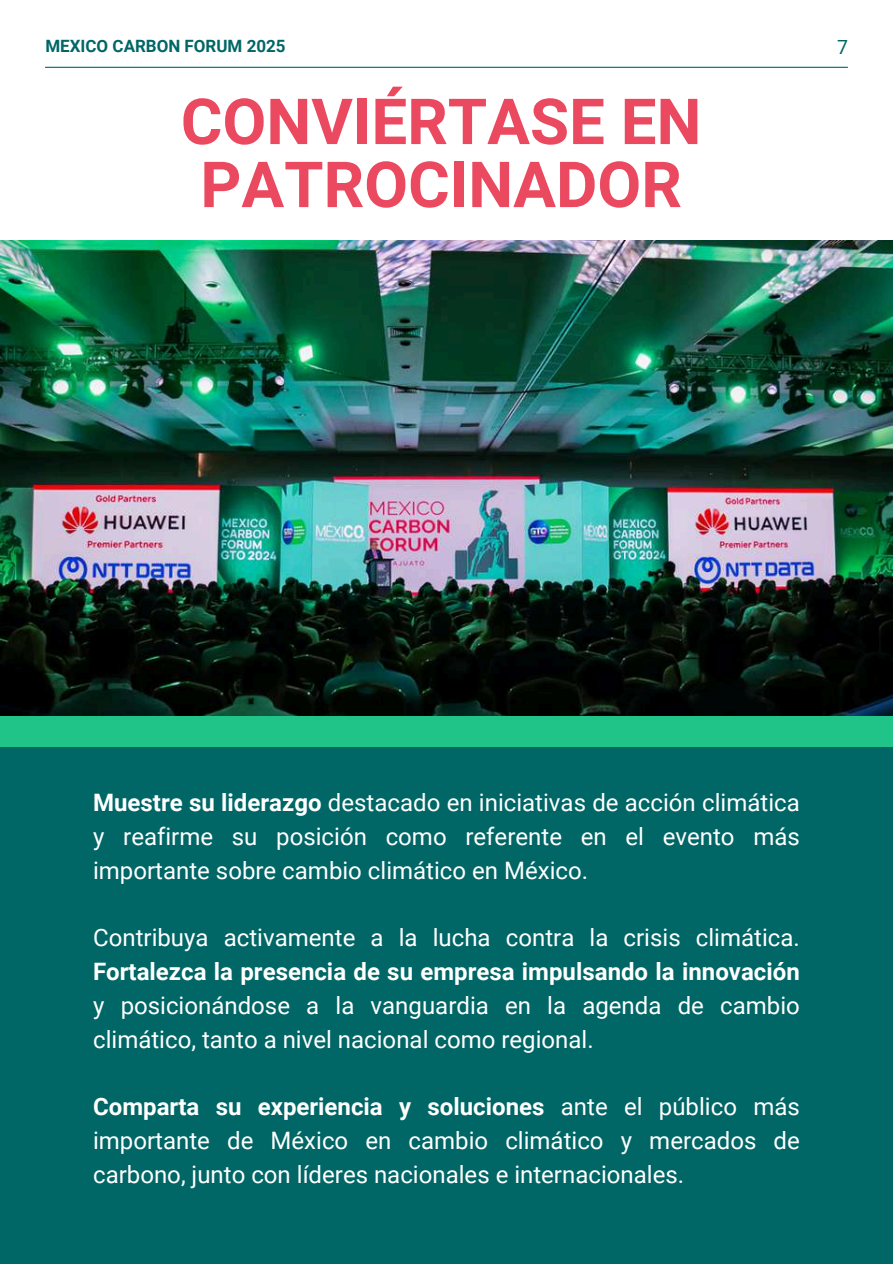
<style>
.page{position:relative;width:893px;height:1264px;background:#fff}
.page>*{position:absolute;margin:0;border:0;box-sizing:border-box;transform-origin:0 0}
.t1{font:700 63.6px/63px "Roboto";color:#ea4960;text-align:center}
.t2{font:24px/33.8px "Roboto";color:#fff;text-align:justify}
.t3{font:700 24px "Roboto";color:#fff}
.t4{font:19.5px "Roboto";color:#066}
.t5{font:700 16.95px "Roboto";color:#066}
.s1{font-weight:700}
</style>
<div class="page">
<img style="left:0;top:240px;width:892px;height:475px">
<div style="left:0;top:746px;width:892px;height:517px;background:#066"></div>
<div style="left:0;top:715px;width:892px;height:31px;background:#20c489"></div>
<hr style="left:45px;top:67px;width:802px;height:1px;background:#066">
<p class="t5" style="left:45px;top:36px;width:241px">MEXICO CARBON FORUM 2025</p>
<p class="t4" style="left:836px;top:36px;width:12px">7</p>
<h1 class="t1" style="left:181px;top:91px;width:522px">CONVIÉRTASE EN<br>PATROCINADOR</h1>
<p class="t2" style="left:93px;top:786px;width:708px"><span class="s1">Muestre su liderazgo</span> destacado en iniciativas de acción climática y reafirme su posición como referente en el evento más importante sobre cambio climático en México.</p>
<p class="t2" style="left:93px;top:921px;width:708px">Contribuya activamente a la lucha contra la crisis climática.</p>
<p class="t3" style="left:93px;top:958px;width:708px">Fortalezca la presencia de su empresa impulsando la innovación</p>
<p class="t2" style="left:93px;top:988px;width:708px">y posicionándose a la vanguardia en la agenda de cambio climático, tanto a nivel nacional como regional.</p>
<p class="t2" style="left:93px;top:1090px;width:708px"><span class="s1">Comparta su experiencia y soluciones</span> ante el público más importante de México en cambio climático y mercados de carbono, junto con líderes nacionales e internacionales.</p>
</div>
